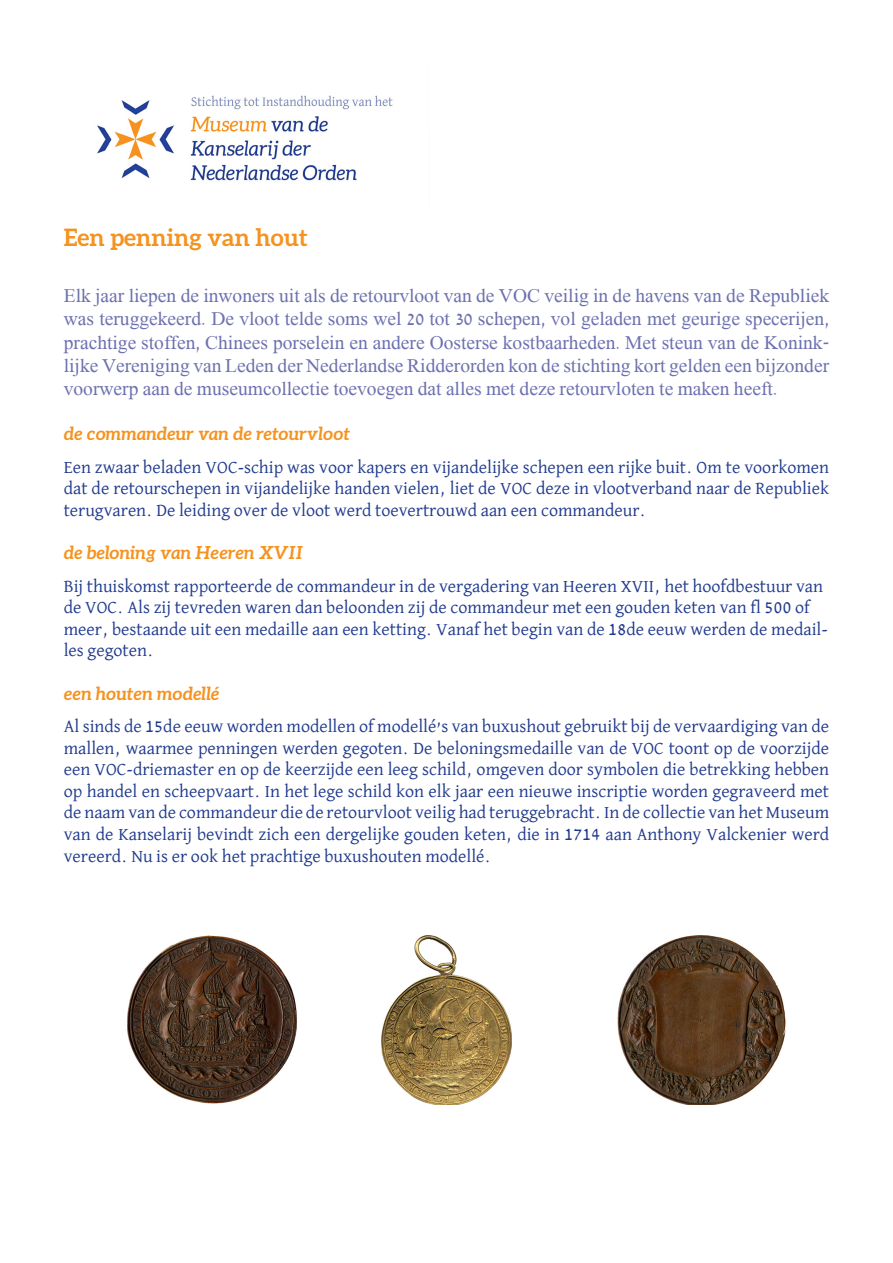
<style>
.page{position:relative;width:893px;height:1263px;background:#fff}
.page>*{position:absolute;margin:0;border:0;box-sizing:border-box;transform-origin:0 0}
.t1{font:700 24px "Aleo";color:#f6921e}
.t2{font:19.5px/23.4px "David";color:#6d71af;text-align:justify}
.t3{font:18px/21.6px "David Libre";color:#1e398d;text-align:justify}
.t4{font:italic 700 18px "Aleo";color:#f6921e}
</style>
<div class="page">
<img style="left:617px;top:935px;width:169px;height:170px">
<img style="left:382px;top:935px;width:129px;height:170px">
<img style="left:128px;top:935px;width:170px;height:169px">
<img style="left:97px;top:95px;width:296px;height:86px">
<p class="t1" style="left:64px;top:223px;width:245px">Een penning van hout</p>
<p class="t2" style="left:64px;top:285px;width:767px">Elk jaar liepen de inwoners uit als de retourvloot van de VOC veilig in de havens van de Republiek was teruggekeerd. De vloot telde soms wel 20 tot 30 schepen, vol geladen met geurige specerijen, prachtige stoffen, Chinees porselein en andere Oosterse kostbaarheden. Met steun van de Konink&shy;lijke Vereniging van Leden der Nederlandse Ridderorden kon de stichting kort gelden een bijzonder voorwerp aan de museumcollectie toevoegen dat alles met deze retourvloten te maken heeft.</p>
<p class="t4" style="left:64px;top:424px;width:288px">de commandeur van de retourvloot</p>
<p class="t3" style="left:64px;top:456px;width:767px">Een zwaar beladen VOC-schip was voor kapers en vijandelijke schepen een rijke buit. Om te voorkomen dat de retourschepen in vijandelijke handen vielen, liet de VOC deze in vlootverband naar de Republiek terugvaren. De leiding over de vloot werd toevertrouwd aan een commandeur.</p>
<p class="t4" style="left:64px;top:542px;width:241px">de beloning van Heeren XVII</p>
<p class="t3" style="left:64px;top:574px;width:765px;text-align:left">Bij thuiskomst rapporteerde de commandeur in de vergadering van Heeren XVII, het hoofdbestuur van de VOC. Als zij tevreden waren dan beloonden zij de commandeur met een gouden keten van fl 500 of meer, bestaande uit een medaille aan een ketting. Vanaf het begin van de 18de eeuw werden de medail&shy;les gegoten.</p>
<p class="t4" style="left:64px;top:683px;width:158px">een houten modellé</p>
<p class="t3" style="left:64px;top:715px;width:767px">Al sinds de 15de eeuw worden modellen of modellé’s van buxushout gebruikt bij de vervaardiging van de mallen, waarmee penningen werden gegoten. De beloningsmedaille van de VOC toont op de voorzijde een VOC-driemaster en op de keerzijde een leeg schild, omgeven door symbolen die betrekking hebben op handel en scheepvaart. In het lege schild kon elk jaar een nieuwe inscriptie worden gegraveerd met de naam van de commandeur die de retourvloot veilig had teruggebracht. In de collectie van het Museum van de Kanselarij bevindt zich een dergelijke gouden keten, die in 1714 aan Anthony Valckenier werd vereerd. Nu is er ook het prachtige buxushouten modellé.</p>
</div>
